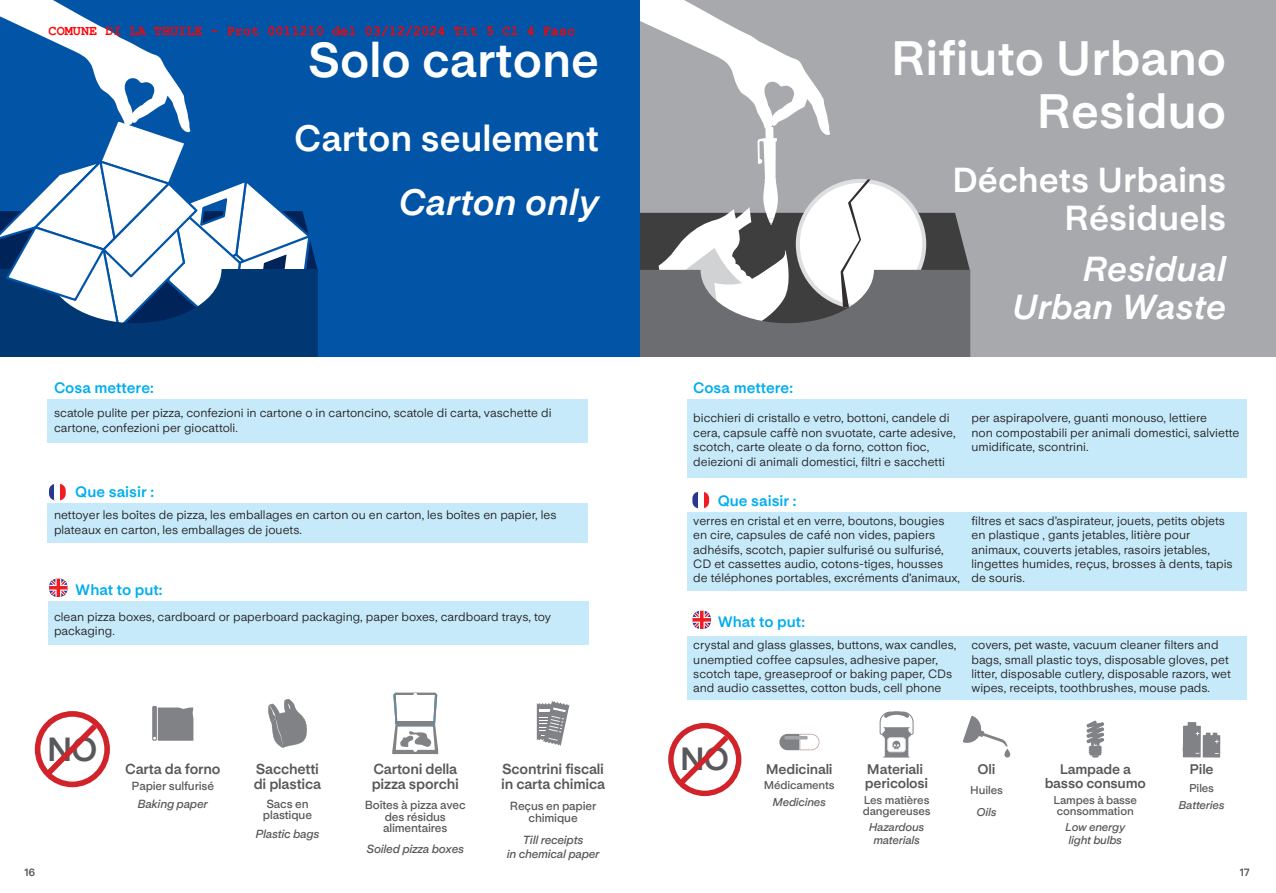
<style>
.page{position:relative;width:1276px;height:893px;background:#fff}
.page>*{position:absolute;margin:0;border:0;box-sizing:border-box;transform-origin:0 0}
.t1{font:700 48.75px "Life Sans";color:#fff}
.t2{font:700 48px/52.5px "Life Sans";color:#fff;text-align:right}
.t3{font:700 36.45px "Life Sans";color:#fff}
.t4{font:italic 700 36.45px "Life Sans";color:#fff}
.t5{font:700 34.5px/37.5px "Life Sans";color:#fff;text-align:right}
.t6{font:italic 700 34.5px/37.5px "Life Sans";color:#fff;text-align:right}
.t7{font:700 33.3px "Life Sans";color:#57585a}
.t8{font:700 31.95px "Life Sans";color:#57585a}
.t9{font:700 15px "Life Sans";color:#00aeef}
.t10{font:700 14.4px/14.4px "Life Sans";letter-spacing:-.015em;color:#57585a}
.t11{font:700 13.8px/13.8px "Life Sans";letter-spacing:-.015em;color:#57585a}
.t12{font:700 13.5px "Courier New";color:#f00}
.t13{font:12px/14.4px "Life Sans";color:#231f20}
.t14{font:600 11.7px/11.7px "Life Sans";letter-spacing:-.015em;color:#57585a;text-align:center}
.t15{font:italic 600 11.7px/14px "Life Sans";letter-spacing:-.02em;color:#57585a;text-align:center}
.t16{font:600 11.25px/11.2px "Life Sans";letter-spacing:-.015em;color:#57585a}
.t17{font:italic 600 11.25px/13.5px "Life Sans";letter-spacing:-.02em;color:#57585a}
.t18{font:700 10.5px "Life Sans";color:#57585a}
</style>
<div class="page">
<div style="left:638px;top:0;width:638px;height:392px;background:#a8a9ad"></div>
<div style="left:668px;top:723px;width:73px;height:73px;border:5px solid #d1232a;border-radius:50%"></div>
<svg style="left:674px;top:730px;width:60px;height:60px"></svg>
<svg style="left:639px;top:0;width:331px;height:357px"></svg>
<svg style="left:779px;top:733px;width:41px;height:18px"></svg>
<svg style="left:963px;top:716px;width:44px;height:31px"></svg>
<svg style="left:1004px;top:749px;width:6px;height:8px"></svg>
<svg style="left:879px;top:711px;width:34px;height:46px"></svg>
<svg style="left:1086px;top:720px;width:18px;height:37px"></svg>
<div style="left:1202px;top:735px;width:18px;height:22px;background:#808285"></div>
<div style="left:1187px;top:722px;width:9px;height:6px;background:#808285"></div>
<div style="left:1182px;top:726px;width:18px;height:31px;background:#808285"></div>
<svg style="left:1205px;top:733px;width:13px;height:10px"></svg>
<div style="left:638px;top:357px;width:638px;height:262px;background:#fff"></div>
<div style="left:0;top:0;width:639px;height:393px;background:#0154a6"></div>
<div style="left:35px;top:711px;width:75px;height:76px;border:6px solid #d1232a;border-radius:50%"></div>
<svg style="left:41px;top:718px;width:62px;height:63px"></svg>
<svg style="left:537px;top:701px;width:32px;height:45px"></svg>
<svg style="left:152px;top:706px;width:5px;height:35px"></svg>
<svg style="left:153px;top:707px;width:40px;height:34px"></svg>
<svg style="left:392px;top:693px;width:46px;height:61px"></svg>
<svg style="left:268px;top:699px;width:39px;height:49px"></svg>
<svg style="left:0;top:0;width:318px;height:358px"></svg>
<div style="left:0;top:358px;width:639px;height:265px;background:#fff"></div>
<div style="left:48px;top:399px;width:540px;height:44px;background:#c6eafa"></div>
<div style="left:48px;top:503px;width:540px;height:40px;background:#c6eafa"></div>
<div style="left:49px;top:601px;width:540px;height:44px;background:#c6eafa"></div>
<div style="left:687px;top:399px;width:559px;height:78px;background:#c6eafa"></div>
<div style="left:687px;top:512px;width:559px;height:78px;background:#c6eafa"></div>
<div style="left:687px;top:636px;width:559px;height:64px;background:#c6eafa"></div>
<svg style="left:49px;top:579px;width:18px;height:18px"></svg>
<div style="left:49px;top:484px;width:6px;height:16px;background:#283890"></div>
<div style="left:60px;top:484px;width:6px;height:16px;background:#ee1d23"></div>
<div style="left:54px;top:484px;width:6px;height:16px;background:#fff"></div>
<svg style="left:692px;top:611px;width:19px;height:18px"></svg>
<div style="left:692px;top:492px;width:6px;height:16px;background:#283890"></div>
<div style="left:703px;top:492px;width:6px;height:16px;background:#ee1d23"></div>
<div style="left:698px;top:492px;width:6px;height:16px;background:#fff"></div>
<p class="t12" style="left:49px;top:24px;width:528px">COMUNE DI LA THUILE - Prot 0011210 del 03/12/2024 Tit 5 Cl 4 Fasc</p>
<h1 class="t1" style="left:308px;top:32px;width:293px">Solo cartone</h1>
<h3 class="t3" style="left:294px;top:117px;width:306px">Carton seulement</h3>
<p class="t9" style="left:54px;top:379px;width:101px">Cosa mettere:</p>
<h3 class="t4" style="left:398px;top:182px;width:202px">Carton only</h3>
<p class="t13" style="left:54px;top:406px;width:499px">scatole pulite per pizza, confezioni in cartone o in cartoncino, scatole di carta, vaschette di cartone, confezioni per giocattoli.</p>
<p class="t9" style="left:75px;top:483px;width:80px">Que saisir :</p>
<p class="t13" style="left:54px;top:508px;width:504px">nettoyer les boîtes de pizza, les emballages en carton ou en carton, les boîtes en papier, les plateaux en carton, les emballages de jouets.</p>
<p class="t9" style="left:75px;top:581px;width:89px">What to put:</p>
<p class="t13" style="left:54px;top:609px;width:499px">clean pizza boxes, cardboard or paperboard packaging, paper boxes, cardboard trays, toy packaging.</p>
<h3 class="t7" style="left:47px;top:730px;width:52px">NO</h3>
<p class="t10" style="left:125px;top:762px;width:97px">Carta da forno</p>
<p class="t10" style="left:254px;top:762px;width:69px">Sacchetti di plastica</p>
<p class="t10" style="left:501px;top:762px;width:105px">Scontrini fiscali in carta chimica</p>
<p class="t14" style="left:365px;top:799px;width:102px">Boîtes à pizza avec des résidus alimentaires</p>
<p class="t14" style="left:510px;top:801px;width:88px">Reçus en papier chimique</p>
<p class="t10" style="left:372px;top:762px;width:89px">Cartoni della pizza sporchi</p>
<p class="t14" style="left:132px;top:781px;width:84px">Papier sulfurisé</p>
<p class="t14" style="left:263px;top:798px;width:51px;text-align:left">Sacs en plastique</p>
<p class="t15" style="left:137px;top:797px;width:72px">Baking paper</p>
<p class="t15" style="left:255px;top:827px;width:65px">Plastic bags</p>
<p class="t15" style="left:507px;top:833px;width:94px">Till receipts<br>in chemical paper</p>
<p class="t15" style="left:366px;top:842px;width:99px">Soiled pizza boxes</p>
<h2 class="t2" style="left:891px;top:33px;width:337px">Rifiuto Urbano<br>Residuo</h2>
<h3 class="t5" style="left:952px;top:162px;width:275px">Déchets Urbains<br>Résiduels</h3>
<p class="t9" style="left:693px;top:379px;width:101px">Cosa mettere:</p>
<h3 class="t6" style="left:1012px;top:251px;width:215px">Residual<br>Urban Waste</h3>
<p class="t13" style="left:693px;top:411px;width:264px">bicchieri di cristallo e vetro, bottoni, candele di cera, capsule caffè non svuotate, carte adesive, scotch, carte oleate o da forno, cotton fioc, deiezioni di animali domestici, filtri e sacchetti</p>
<p class="t13" style="left:971px;top:411px;width:269px">per aspirapolvere, guanti monouso, lettiere<br>non compostabili per animali domestici, salviette umidificate, scontrini.</p>
<p class="t9" style="left:718px;top:492px;width:80px">Que saisir :</p>
<p class="t13" style="left:693px;top:513px;width:268px">verres en cristal et en verre, boutons, bougies en cire, capsules de café non vides, papiers adhésifs, scotch, papier sulfurisé ou sulfurisé, CD et cassettes audio, cotons-tiges, housses de téléphones portables, excréments d’animaux,</p>
<p class="t13" style="left:971px;top:513px;width:263px">filtres et sacs d’aspirateur, jouets, petits objets en plastique , gants jetables, litière pour animaux, couverts jetables, rasoirs jetables, lingettes humides, reçus, brosses à dents, tapis de souris.</p>
<p class="t9" style="left:718px;top:613px;width:89px">What to put:</p>
<p class="t13" style="left:693px;top:638px;width:264px">crystal and glass glasses, buttons, wax candles, unemptied coffee capsules, adhesive paper, scotch tape, greaseproof or baking paper, CDs and audio cassettes, cotton buds, cell phone</p>
<p class="t13" style="left:971px;top:638px;width:261px">covers, pet waste, vacuum cleaner filters and bags, small plastic toys, disposable gloves, pet litter, disposable cutlery, disposable razors, wet wipes, receipts, toothbrushes, mouse pads.</p>
<h3 class="t8" style="left:680px;top:741px;width:51px">NO</h3>
<p class="t11" style="left:766px;top:762px;width:68px">Medicinali</p>
<p class="t11" style="left:865px;top:762px;width:65px">Materiali pericolosi</p>
<p class="t11" style="left:1189px;top:762px;width:26px">Pile</p>
<p class="t16" style="left:1053px;top:794px;width:85px">Lampes à basse consommation</p>
<p class="t11" style="left:977px;top:762px;width:19px">Oli</p>
<p class="t17" style="left:976px;top:805px;width:21px">Oils</p>
<p class="t11" style="left:1044px;top:762px;width:103px;text-align:center">Lampade a basso consumo</p>
<p class="t17" style="left:1065px;top:820px;width:62px">Low energy light bulbs</p>
<p class="t16" style="left:764px;top:780px;width:72px">Médicaments</p>
<p class="t16" style="left:1189px;top:782px;width:26px">Piles</p>
<p class="t16" style="left:970px;top:785px;width:34px">Huiles</p>
<p class="t16" style="left:862px;top:794px;width:69px">Les matières dangereuses</p>
<p class="t17" style="left:772px;top:796px;width:55px">Medicines</p>
<p class="t17" style="left:1178px;top:798px;width:47px">Batteries</p>
<p class="t17" style="left:869px;top:820px;width:57px;text-align:center">Hazardous materials</p>
<p class="t18" style="left:24px;top:867px;width:12px">16</p>
<p class="t18" style="left:1240px;top:867px;width:11px">17</p>
</div>
